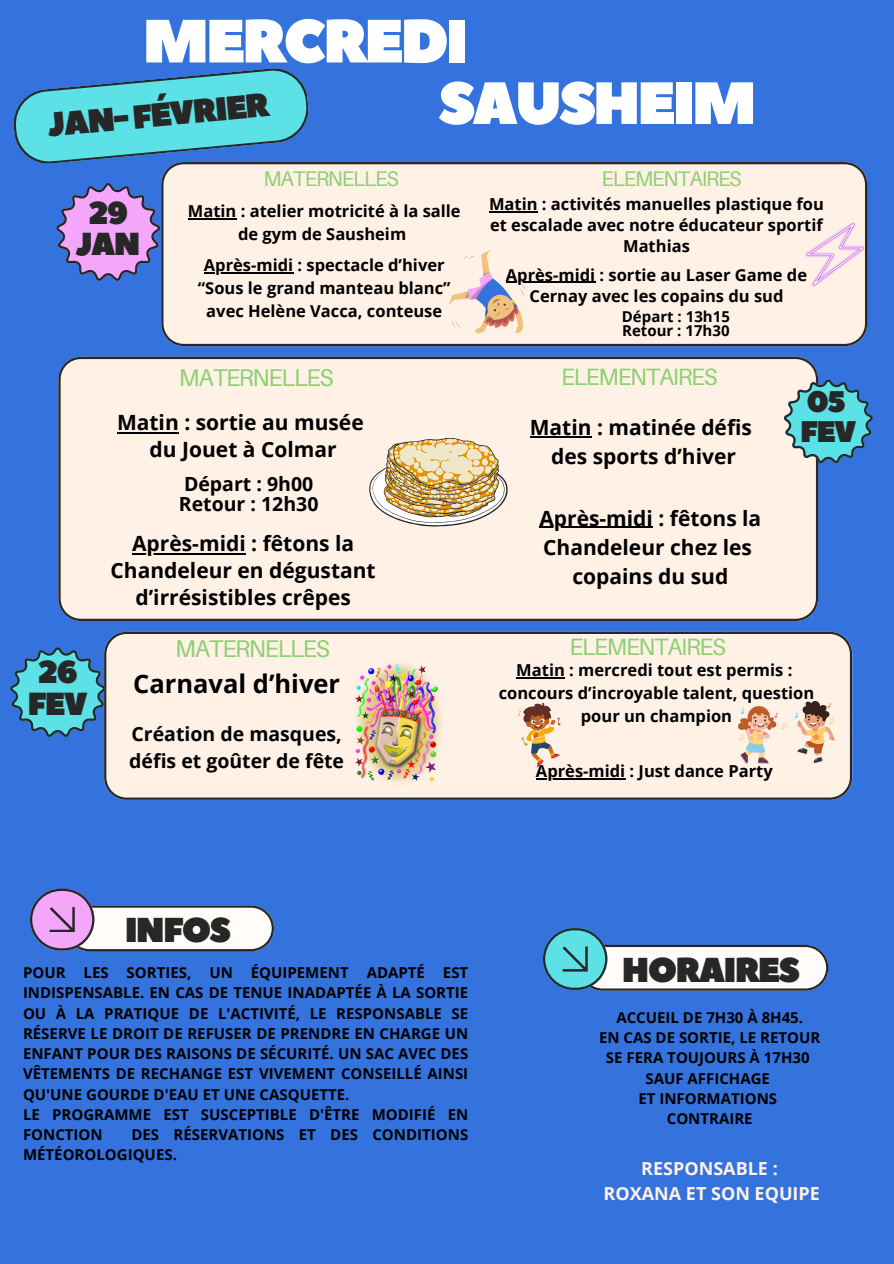
<style>
.page{position:relative;width:894px;height:1264px;background:#fff}
.page>*{position:absolute;margin:0;border:0;box-sizing:border-box;transform-origin:0 0}
.t1{font:60.9px "Peace Sans";letter-spacing:-.055em;color:#fff}
.t2{font:59.4px "Peace Sans";letter-spacing:-.055em;color:#fff}
.t3{font:34.5px "Peace Sans";letter-spacing:-.055em;color:#272727}
.t4{font:33px "Peace Sans";color:#272727}
.t5{font:31.8px/31.2px "Peace Sans";letter-spacing:-.055em;color:#272727;text-align:center}
.t6{font:29.7px/29.2px "Peace Sans";color:#272727}
.t7{font:700 25.5px "Open Sans";color:#000}
.t8{font:24.15px "Aileron";letter-spacing:-.055em;color:#8dcf71}
.t9{font:23.7px "Aileron";letter-spacing:-.055em;color:#8dcf71}
.t10{font:21.15px "Aileron";letter-spacing:-.055em;color:#8dcf71}
.t11{font:700 21px/27.2px "Open Sans";color:#000}
.t12{font:700 19.5px/27px "Open Sans";color:#000}
.t13{font:700 18px "Open Sans";color:#fff1e6}
.t14{font:700 16.5px/23px "Open Sans";color:#000;text-align:center}
.t15{font:700 15px/20.2px "Open Sans";color:#000}
</style>
<div class="page">
<div style="left:0;top:0;width:893px;height:1263px;background:#3473dd"></div>
<svg style="left:13px;top:68px;width:296px;height:96px"></svg>
<div style="left:161px;top:162px;width:705px;height:184px;background:#fff1e6"></div>
<svg style="left:56px;top:183px;width:104px;height:98px"></svg>
<div style="left:58px;top:357px;width:760px;height:264px;background:#fff1e6"></div>
<svg style="left:783px;top:379px;width:89px;height:84px"></svg>
<div style="left:104px;top:631px;width:747px;height:168px;background:#fff1e6"></div>
<svg style="left:10px;top:647px;width:95px;height:90px"></svg>
<svg style="left:30px;top:888px;width:243px;height:63px"></svg>
<svg style="left:543px;top:928px;width:285px;height:62px"></svg>
<svg style="left:448px;top:250px;width:77px;height:83px"></svg>
<img style="left:804px;top:221px;width:60px;height:66px">
<svg style="left:368px;top:438px;width:139px;height:89px"></svg>
<img style="left:351px;top:658px;width:96px;height:130px">
<svg style="left:518px;top:702px;width:42px;height:65px"></svg>
<hr style="left:529px;top:436px;width:62px;height:1px;background:#000">
<hr style="left:516px;top:677px;width:48px;height:2px;background:#000">
<hr style="left:536px;top:778px;width:89px;height:2px;background:#000">
<hr style="left:539px;top:526px;width:113px;height:2px;background:#000">
<img style="left:738px;top:701px;width:96px;height:62px">
<hr style="left:188px;top:218px;width:48px;height:2px;background:#000">
<hr style="left:204px;top:272px;width:89px;height:2px;background:#000">
<hr style="left:489px;top:211px;width:48px;height:1px;background:#000">
<hr style="left:505px;top:281px;width:90px;height:2px;background:#000">
<hr style="left:117px;top:432px;width:62px;height:1px;background:#000">
<hr style="left:132px;top:552px;width:114px;height:2px;background:#000">
<h1 class="t1" style="left:143px;top:1px;width:328px">MERCREDI</h1>
<h2 class="t4" style="left:46px;top:103px;width:224px;rotate:-5deg">JAN-FÉVRIER</h2>
<h1 class="t2" style="left:438px;top:64px;width:320px">SAUSHEIM</h1>
<h6 class="t5" style="left:76px;top:198px;width:66px">29<br>JAN</h6>
<h6 class="t10" style="left:263px;top:166px;width:137px">MATERNELLES</h6>
<p class="t10" style="left:601px;top:166px;width:141px">ELEMENTAIRES</p>
<p class="t14" style="left:188px;top:199px;width:274px">Matin : atelier motricité à la salle de gym de Sausheim</p>
<p class="t14" style="left:198px;top:253px;width:254px">Après-midi : spectacle d’hiver “Sous le grand manteau blanc” avec Helène Vacca, conteuse</p>
<p class="t14" style="left:489px;top:193px;width:336px;line-height:21px">Matin : activités manuelles plastique fou et escalade avec notre éducateur sportif<br>Mathias</p>
<p class="t14" style="left:505px;top:264px;width:303px;line-height:21px">Après-midi : sortie au Laser Game de<br>Cernay avec les copains du sud</p>
<h2 class="t15" style="left:621px;top:306px;width:109px">Départ : 13h15</h2>
<p class="t15" style="left:622px;top:320px;width:109px">Retour : 17h30</p>
<p class="t8" style="left:179px;top:362px;width:156px">MATERNELLES</p>
<p class="t9" style="left:561px;top:362px;width:158px">ELEMENTAIRES</p>
<p class="t5" style="left:28px;top:657px;width:62px">26<br>FEV</p>
<h2 class="t11" style="left:117px;top:408px;width:248px">Matin : sortie au musée</h2>
<p class="t11" style="left:149px;top:435px;width:188px">du Jouet à Colmar</p>
<p class="t12" style="left:184px;top:470px;width:131px">Départ : 9h00</p>
<h2 class="t12" style="left:179px;top:489px;width:141px">Retour : 12h30</h2>
<p class="t11" style="left:110px;top:529px;width:266px;text-align:center">Après-midi : fêtons la<br>Chandeleur en dégustant d’irrésistibles crêpes</p>
<p class="t11" style="left:529px;top:413px;width:223px">Matin : matinée défis</p>
<p class="t11" style="left:551px;top:442px;width:186px">des sports d’hiver</p>
<p class="t11" style="left:539px;top:503px;width:223px;line-height:29.2px">Après-midi : fêtons la<br>Chandeleur chez les</p>
<h4 class="t11" style="left:572px;top:562px;width:157px">copains du sud</h4>
<p class="t6" style="left:800px;top:388px;width:58px">05<br>FEV</p>
<p class="t8" style="left:175px;top:633px;width:156px">MATERNELLES</p>
<p class="t9" style="left:569px;top:631px;width:158px">ELEMENTAIRES</p>
<p class="t7" style="left:133px;top:665px;width:208px">Carnaval d’hiver</p>
<h3 class="t12" style="left:129px;top:720px;width:216px">Création de masques, défis et goûter de fête</h3>
<h4 class="t14" style="left:516px;top:658px;width:277px">Matin : mercredi tout est permis :</h4>
<h5 class="t14" style="left:498px;top:681px;width:317px">concours d’incroyable talent, question pour un champion</h5>
<p class="t14" style="left:536px;top:759px;width:238px">Après-midi : Just dance Party</p>
<p class="t3" style="left:125px;top:907px;width:108px">INFOS</p>
<p class="t15" style="left:23px;top:962px;width:446px;text-align:justify">POUR LES SORTIES, UN ÉQUIPEMENT ADAPTÉ EST INDISPENSABLE. EN CAS DE TENUE INADAPTÉE À LA SORTIE OU À LA PRATIQUE DE L'ACTIVITÉ, LE RESPONSABLE SE RÉSERVE LE DROIT DE REFUSER DE PRENDRE EN CHARGE UN ENFANT POUR DES RAISONS DE SÉCURITÉ. UN SAC AVEC DES VÊTEMENTS DE RECHANGE EST VIVEMENT CONSEILLÉ AINSI QU'UNE GOURDE D'EAU ET UNE CASQUETTE.</p>
<p class="t15" style="left:23px;top:1103px;width:446px">LE PROGRAMME EST SUSCEPTIBLE D'ÊTRE MODIFIÉ EN<br>FONCTION</p>
<p class="t15" style="left:23px;top:1124px;width:446px;text-indent:108px">DES RÉSERVATIONS ET DES CONDITIONS<br>MÉTÉOROLOGIQUES.</p>
<p class="t3" style="left:621px;top:946px;width:179px">HORAIRES</p>
<h2 class="t15" style="left:616px;top:1006px;width:188px">ACCUEIL DE 7H30 À 8H45.</h2>
<h4 class="t15" style="left:599px;top:1027px;width:223px">EN CAS DE SORTIE, LE RETOUR</h4>
<h4 class="t15" style="left:605px;top:1047px;width:205px">SE FERA TOUJOURS À 17H30</h4>
<p class="t15" style="left:645px;top:1067px;width:126px">SAUF AFFICHAGE</p>
<p class="t15" style="left:638px;top:1087px;width:140px">ET INFORMATIONS</p>
<p class="t15" style="left:666px;top:1108px;width:87px">CONTRAIRE</p>
<p class="t13" style="left:641px;top:1155px;width:138px">RESPONSABLE :</p>
<p class="t13" style="left:603px;top:1180px;width:218px">ROXANA ET SON EQUIPE</p>
</div>
